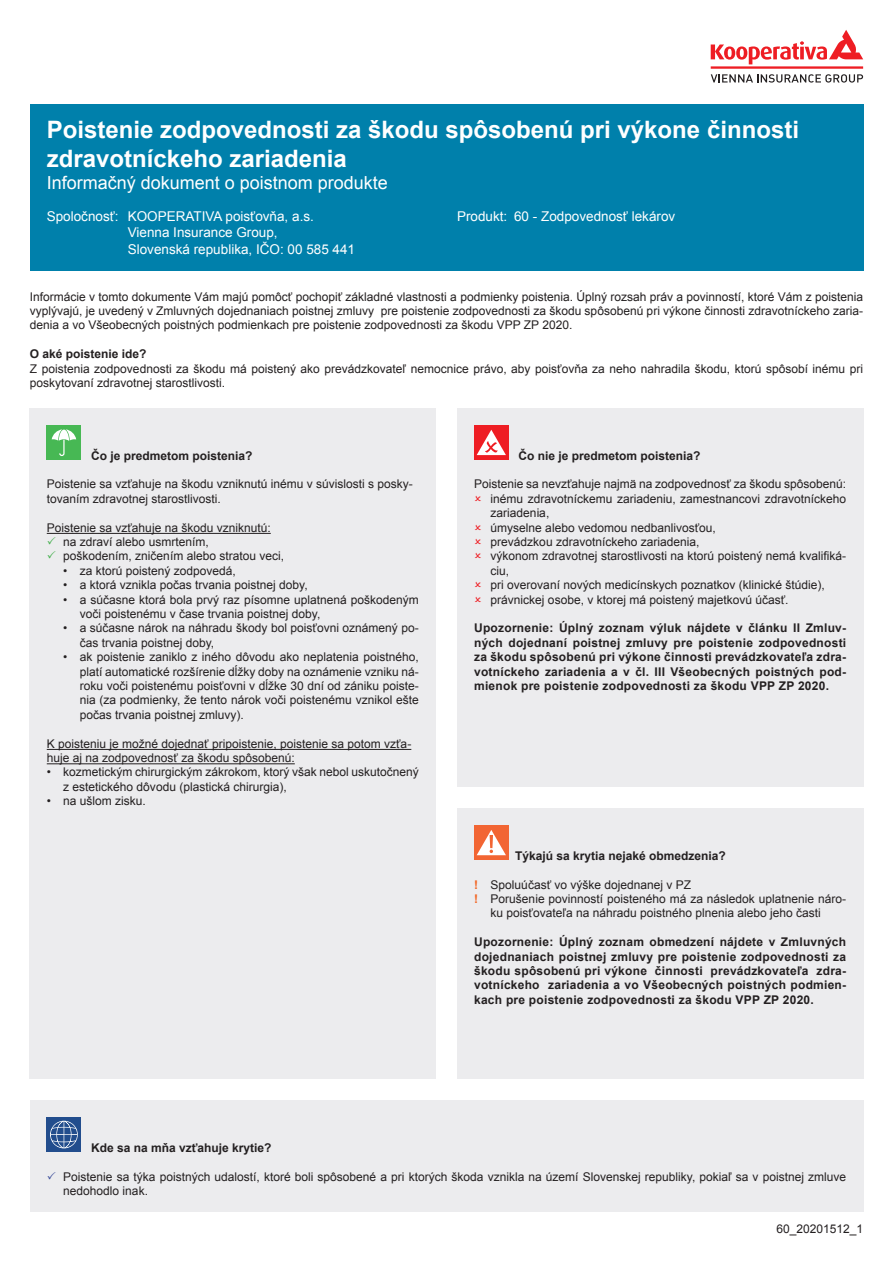
<style>
.page{position:relative;width:893px;height:1263px;background:#fff}
.page>*{position:absolute;margin:0;border:0;box-sizing:border-box;transform-origin:0 0}
.t1{font:700 24px/28.8px "Arial";color:#fff}
.t2{font:18px "Arial";color:#fff}
.t3{font:13.5px/16.2px "Arial";color:#fff}
.t4{font:12px/14.4px "Arial";color:#231f20}
.t5{font:700 12px/14.4px "Arial";color:#231f20;text-align:justify}
.s1{font-weight:700;color:#f36421}
</style>
<div class="page">
<div style="left:30px;top:104px;width:833px;height:167px;background:#0080ab"></div>
<svg style="left:711px;top:30px;width:152px;height:34px"></svg>
<hr style="left:711px;top:66px;width:152px;height:3px;background:#ee1d23">
<svg style="left:711px;top:74px;width:152px;height:9px"></svg>
<div style="left:30px;top:408px;width:406px;height:671px;background:#ececee"></div>
<hr style="left:47px;top:533px;width:224px;height:1px;background:#231f20">
<hr style="left:47px;top:749px;width:364px;height:1px;background:#231f20">
<hr style="left:47px;top:763px;width:248px;height:1px;background:#231f20">
<div style="left:47px;top:425px;width:34px;height:35px;background:#47b854"></div>
<svg style="left:52px;top:429px;width:24px;height:27px"></svg>
<div style="left:457px;top:408px;width:406px;height:379px;background:#ececee"></div>
<div style="left:474px;top:425px;width:34px;height:35px;background:#ee1d23"></div>
<svg style="left:477px;top:430px;width:29px;height:25px"></svg>
<div style="left:457px;top:808px;width:406px;height:271px;background:#ececee"></div>
<div style="left:474px;top:825px;width:34px;height:35px;background:#f26533"></div>
<svg style="left:477px;top:830px;width:29px;height:25px"></svg>
<div style="left:30px;top:1100px;width:833px;height:112px;background:#ececee"></div>
<div style="left:47px;top:1117px;width:34px;height:35px;background:#224d8d"></div>
<svg style="left:50px;top:1121px;width:28px;height:27px"></svg>
<h1 class="t1" style="left:47px;top:116px;width:754px">Poistenie zodpovednosti za škodu spôsobenú pri výkone činnosti zdravotníckeho zariadenia</h1>
<h2 class="t2" style="left:47px;top:171px;width:343px">Informačný dokument o poistnom produkte</h2>
<p class="t3" style="left:128px;top:208px;width:229px;text-indent:-81px">Spoločnosť: KOOPERATIVA poisťovňa, a.s.<br>Vienna Insurance Group,<br>Slovenská republika, IČO: 00 585 441</p>
<p class="t4" style="left:30px;top:289px;width:835px;text-align:justify">Informácie v tomto dokumente Vám majú pomôcť pochopiť základné vlastnosti a podmienky poistenia. Úplný rozsah práv a povinností, ktoré Vám z poistenia vyplývajú, je uvedený v Zmluvných dojednaniach poistnej zmluvy pre poistenie zodpovednosti za škodu spôsobenú pri výkone činnosti zdravotníckeho zaria&shy;denia a vo Všeobecných poistných podmienkach pre poistenie zodpovednosti za škodu VPP ZP 2020.</p>
<p class="t5" style="left:30px;top:347px;width:118px">O aké poistenie ide?</p>
<p class="t4" style="left:30px;top:361px;width:835px">Z poistenia zodpovednosti za škodu má poistený ako prevádzkovateľ nemocnice právo, aby poisťovňa za neho nahradila škodu, ktorú spôsobí inému pri poskytovaní zdravotnej starostlivosti.</p>
<p class="t3" style="left:457px;top:209px;width:220px">Produkt: 60 - Zodpovednosť lekárov</p>
<p class="t5" style="left:91px;top:448px;width:163px">Čo je predmetom poistenia?</p>
<p class="t4" style="left:47px;top:477px;width:368px">Poistenie sa vzťahuje na škodu vzniknutú inému v súvislosti s posky&shy;tovaním zdravotnej starostlivosti.</p>
<p class="t4" style="left:63px;top:520px;width:222px;text-indent:-16px">Poistenie sa vzťahuje na škodu vzniknutú: na zdraví alebo usmrtením,<br>poškodením, zničením alebo stratou veci,</p>
<p class="t4" style="left:63px;top:563px;width:174px">• za ktorú poistený zodpovedá,</p>
<p class="t4" style="left:63px;top:578px;width:246px">• a ktorá vznikla počas trvania poistnej doby,</p>
<p class="t4" style="left:80px;top:592px;width:341px;text-indent:-16px">• a súčasne ktorá bola prvý raz písomne uplatnená poškodeným voči poistenému v čase trvania poistnej doby,</p>
<p class="t4" style="left:80px;top:621px;width:341px;text-indent:-16px">• a súčasne nárok na náhradu škody bol poisťovni oznámený po&shy;čas trvania poistnej doby,</p>
<p class="t4" style="left:80px;top:650px;width:341px;text-align:justify;text-indent:-16px">• ak poistenie zaniklo z iného dôvodu ako neplatenia poistného, platí automatické rozšírenie dĺžky doby na oznámenie vzniku ná&shy;roku voči poistenému poisťovni v dĺžke 30 dní od zániku poiste&shy;nia (za podmienky, že tento nárok voči poistenému vznikol ešte počas trvania poistnej zmluvy).</p>
<p class="t4" style="left:47px;top:736px;width:366px">K poisteniu je možné dojednať pripoistenie, poistenie sa potom vzťa&shy;huje aj na zodpovednosť za škodu spôsobenú:</p>
<p class="t4" style="left:63px;top:765px;width:357px;text-indent:-16px">• kozmetickým chirurgickým zákrokom, ktorý však nebol uskutočnený z estetického dôvodu (plastická chirurgia),</p>
<p class="t4" style="left:47px;top:794px;width:101px">• na ušlom zisku.</p>
<p class="t5" style="left:518px;top:448px;width:184px">Čo nie je predmetom poistenia?</p>
<p class="t4" style="left:491px;top:477px;width:357px;text-indent:-16px">Poistenie sa nevzťahuje najmä na zodpovednosť za škodu spôsobenú: inému zdravotníckemu zariadeniu, zamestnancovi zdravotníckeho zariadenia,<br>úmyselne alebo vedomou nedbanlivosťou,<br>prevádzkou zdravotníckeho zariadenia,<br>výkonom zdravotnej starostlivosti na ktorú poistený nemá kvalifiká&shy;ciu,<br>pri overovaní nových medicínskych poznatkov (klinické štúdie), právnickej osobe, v ktorej má poistený majetkovú účasť.</p>
<p class="t5" style="left:474px;top:621px;width:374px">Upozornenie: Úplný zoznam výluk nájdete v článku II Zmluv&shy;ných dojednaní poistnej zmluvy pre poistenie zodpovednosti za škodu spôsobenú pri výkone činnosti prevádzkovateľa zdra&shy;votníckeho zariadenia a v čl. III Všeobecných poistných pod&shy;mienok pre poistenie zodpovednosti za škodu VPP ZP 2020.</p>
<p class="t5" style="left:515px;top:849px;width:212px">Týkajú sa krytia nejaké obmedzenia?</p>
<p class="t4" style="left:474px;top:877px;width:219px"><span class="s1">!</span> Spoluúčasť vo výške dojednanej v PZ</p>
<p class="t4" style="left:474px;top:892px;width:374px"><span class="s1">!</span> Porušenie povinností poisteného má za následok uplatnenie náro-</p>
<p class="t4" style="left:491px;top:906px;width:332px">ku poisťovateľa na náhradu poistného plnenia alebo jeho časti</p>
<p class="t5" style="left:474px;top:935px;width:374px">Upozornenie: Úplný zoznam obmedzení nájdete v Zmluvných dojednaniach poistnej zmluvy pre poistenie zodpovednosti za škodu spôsobenú pri výkone činnosti prevádzkovateľa zdra&shy;votníckeho zariadenia a vo Všeobecných poistných podmien&shy;kach pre poistenie zodpovednosti za škodu VPP ZP 2020.</p>
<p class="t5" style="left:91px;top:1141px;width:182px">Kde sa na mňa vzťahuje krytie?</p>
<p class="t4" style="left:63px;top:1169px;width:784px">Poistenie sa týka poistných udalostí, ktoré boli spôsobené a pri ktorých škoda vznikla na území Slovenskej republiky, pokiaľ sa v poistnej zmluve nedohodlo inak.</p>
<p class="t4" style="left:776px;top:1222px;width:88px">60_20201512_1</p>
</div>
